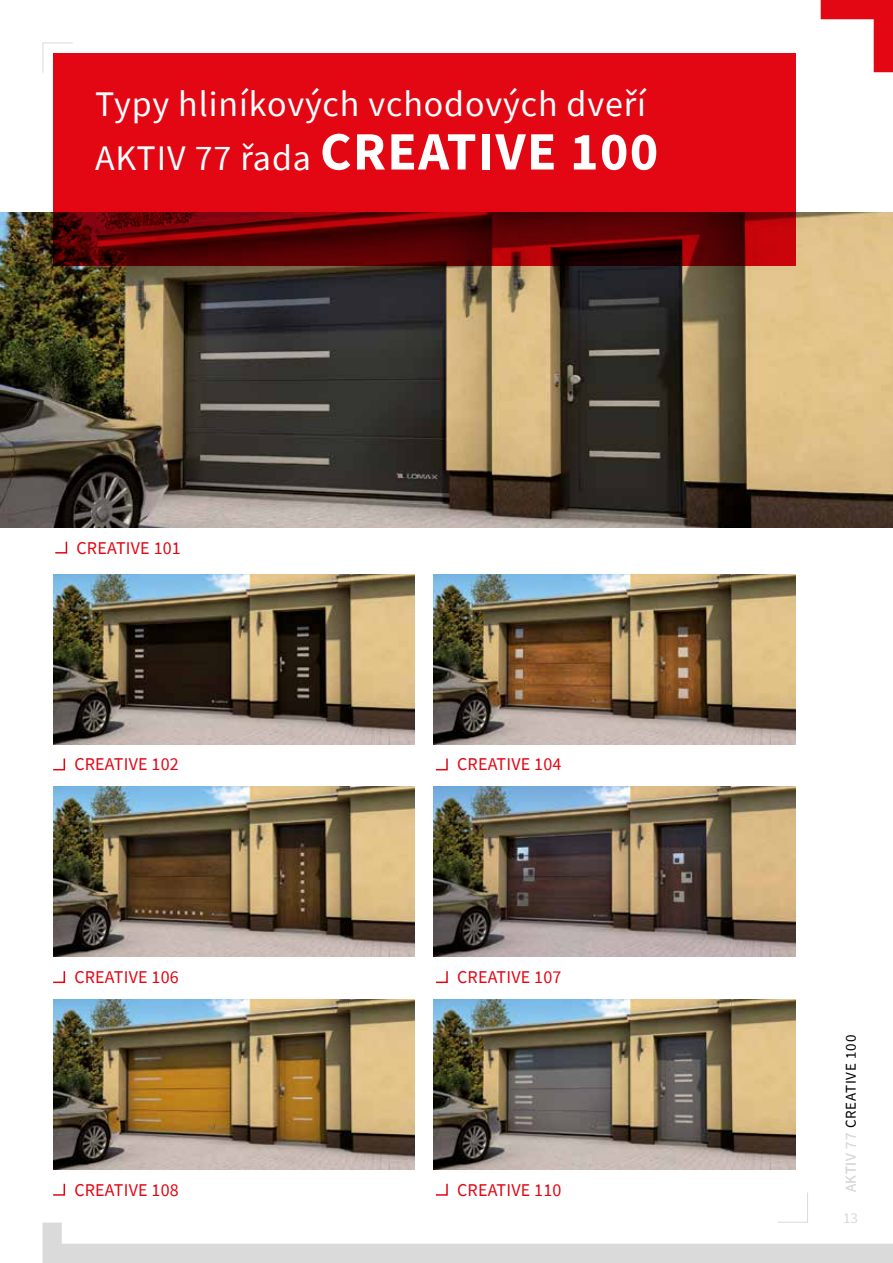
<style>
.page{position:relative;width:893px;height:1263px;background:#fff}
.page>*{position:absolute;margin:0;border:0;box-sizing:border-box;transform-origin:0 0}
.t1{font:36px/53.2px "Source Sans Pro";letter-spacing:.025em;color:#fff}
.t2{font:18px "Source Sans Pro";letter-spacing:.01em;color:#e30613}
.t3{font:15px "Source Sans Pro";letter-spacing:.05em;color:#000}
.t4{font:15px "Source Sans Pro";color:#dadada}
.s1{font-weight:700;font-size:54px}
.s2{color:#dadada}
</style>
<div class="page">
<svg style="left:821px;top:0;width:72px;height:72px"></svg>
<svg style="left:42px;top:42px;width:31px;height:31px"></svg>
<img style="left:0;top:213px;width:893px;height:314px">
<svg style="left:53px;top:53px;width:742px;height:213px;background:#c1040f"></svg>
<img style="left:434px;top:574px;width:361px;height:170px">
<img style="left:434px;top:787px;width:361px;height:170px">
<img style="left:434px;top:999px;width:361px;height:170px">
<img style="left:53px;top:574px;width:362px;height:170px">
<img style="left:53px;top:787px;width:362px;height:170px">
<img style="left:53px;top:999px;width:362px;height:170px">
<svg style="left:55px;top:541px;width:13px;height:13px"></svg>
<svg style="left:435px;top:758px;width:13px;height:13px"></svg>
<svg style="left:435px;top:971px;width:13px;height:13px"></svg>
<svg style="left:53px;top:758px;width:13px;height:13px"></svg>
<svg style="left:53px;top:971px;width:13px;height:13px"></svg>
<svg style="left:43px;top:1183px;width:850px;height:80px"></svg>
<h1 class="t1" style="left:95px;top:77px;width:565px">Typy hliníkových vchodových dveří<br>AKTIV 77 řada <span class="s1">CREATIVE 100</span></h1>
<p class="t2" style="left:77px;top:536px;width:106px">CREATIVE 101</p>
<p class="t2" style="left:74px;top:753px;width:106px">CREATIVE 102</p>
<p class="t2" style="left:457px;top:753px;width:106px">CREATIVE 104</p>
<p class="t2" style="left:74px;top:966px;width:106px">CREATIVE 106</p>
<p class="t2" style="left:457px;top:966px;width:106px">CREATIVE 107</p>
<p class="t2" style="left:74px;top:1178px;width:106px">CREATIVE 108</p>
<p class="t2" style="left:457px;top:1178px;width:106px">CREATIVE 110</p>
<p class="t3" style="left:841px;top:1192px;width:159px;rotate:-90deg"><span class="s2">AKTIV 77</span> CREATIVE 100</p>
<p class="t4" style="left:843px;top:1208px;width:16px">13</p>
</div>
